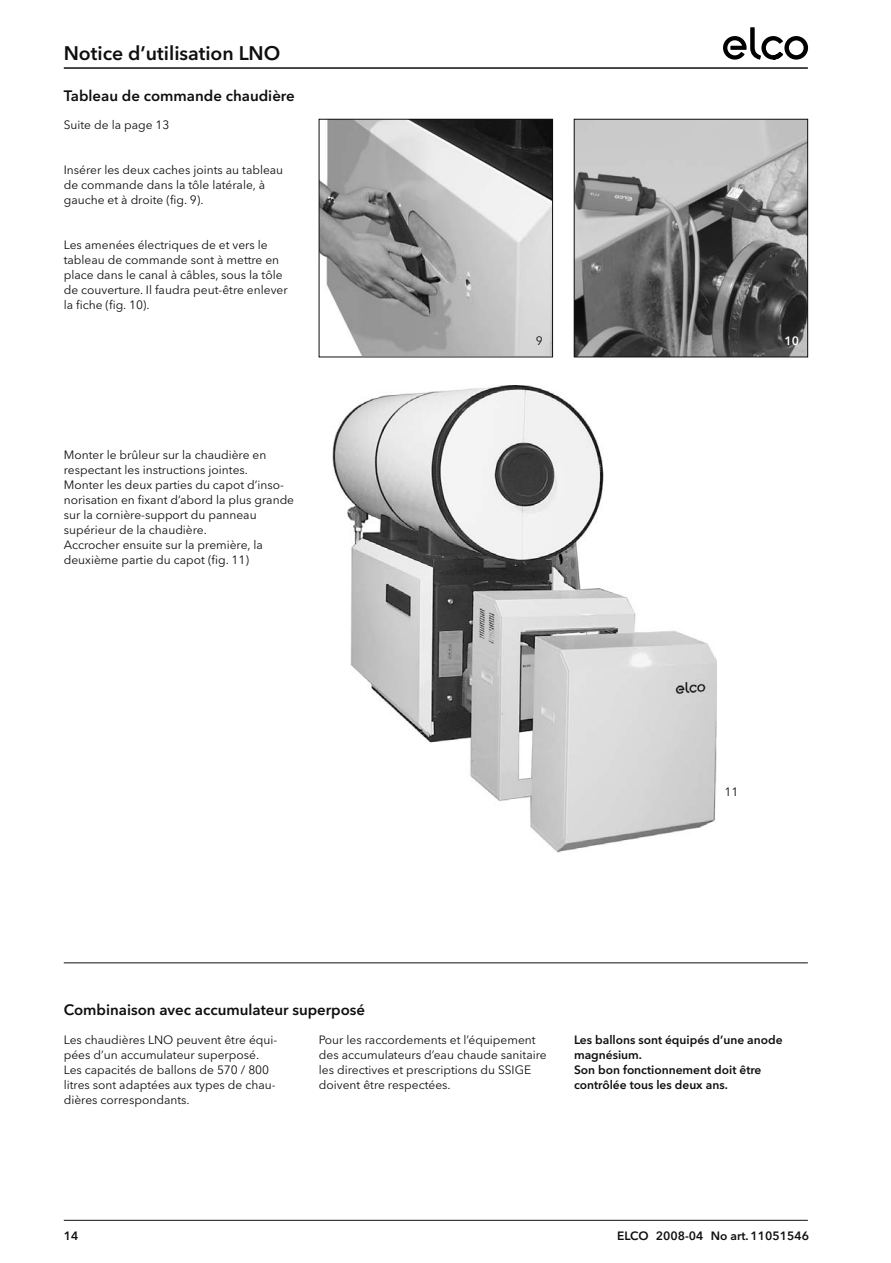
<style>
.page{position:relative;width:891px;height:1263px;background:#fff}
.page>*{position:absolute;margin:0;border:0;box-sizing:border-box;transform-origin:0 0}
.t1{font:600 19.5px "Avenir Next LT Pro";color:#0f0f0f}
.t2{font:600 15px "Avenir Next LT Pro";color:#0f0f0f}
.t3{font:12px/15px "Avenir Next LT Pro";color:#0f0f0f}
.t4{font:600 12px/15px "Avenir Next LT Pro";color:#0f0f0f}
.t5{font:600 12px "Avenir Next LT Pro";color:#fff}
</style>
<div class="page">
<hr style="left:64px;top:67px;width:744px;height:2px;background:#0f0f0f">
<svg style="left:723px;top:27px;width:85px;height:33px"></svg>
<hr style="left:64px;top:1220px;width:744px;height:1px;background:#0f0f0f">
<img style="left:321px;top:121px;width:230px;height:234px">
<div style="left:319px;top:119px;width:234px;height:238px;border:1px solid #0f0f0f"></div>
<img style="left:576px;top:121px;width:230px;height:234px">
<div style="left:574px;top:119px;width:234px;height:238px;border:1px solid #0f0f0f"></div>
<img style="left:332px;top:386px;width:384px;height:467px">
<hr style="left:64px;top:963px;width:744px;height:1px;background:#0f0f0f">
<h1 class="t1" style="left:64px;top:45px;width:218px">Notice d’utilisation LNO</h1>
<p class="t2" style="left:64px;top:89px;width:232px">Tableau de commande chaudière</p>
<p class="t3" style="left:64px;top:118px;width:107px">Suite de la page 13</p>
<p class="t3" style="left:64px;top:163px;width:221px">Insérer les deux caches joints au tableau de commande dans la tôle latérale, à gauche et à droite (fig. 9).</p>
<p class="t3" style="left:64px;top:238px;width:225px">Les amenées électriques de et vers le tableau de commande sont à mettre en place dans le canal à câbles, sous la tôle de couverture. Il faudra peut-être enlever la fiche (fig. 10).</p>
<p class="t3" style="left:64px;top:448px;width:232px">Monter le brûleur sur la chaudière en respectant les instructions jointes.<br>Monter les deux parties du capot d’inso&shy;norisation en fixant d’abord la plus grande sur la cornière-support du panneau supérieur de la chaudière.<br>Accrocher ensuite sur la première, la deuxième partie du capot (fig. 11)</p>
<p class="t2" style="left:64px;top:1003px;width:303px">Combinaison avec accumulateur superposé</p>
<p class="t3" style="left:536px;top:334px;width:8px">9</p>
<p class="t5" style="left:784px;top:336px;width:16px">10</p>
<p class="t3" style="left:724px;top:786px;width:15px">11</p>
<p class="t3" style="left:64px;top:1033px;width:215px">Les chaudières LNO peuvent être équi&shy;pées d’un accumulateur superposé.<br>Les capacités de ballons de 570 / 800 litres sont adaptées aux types de chau&shy;dières correspondants.</p>
<p class="t3" style="left:319px;top:1033px;width:229px">Pour les raccordements et l’équipement des accumulateurs d’eau chaude sanitaire les directives et prescriptions du SSIGE doivent être respectées.</p>
<p class="t4" style="left:574px;top:1033px;width:210px">Les ballons sont équipés d’une anode magnésium.<br>Son bon fonctionnement doit être contrôlée tous les deux ans.</p>
<p class="t4" style="left:64px;top:1229px;width:16px">14</p>
<p class="t4" style="left:617px;top:1229px;width:194px">ELCO 2008-04 No art. 11051546</p>
</div>
